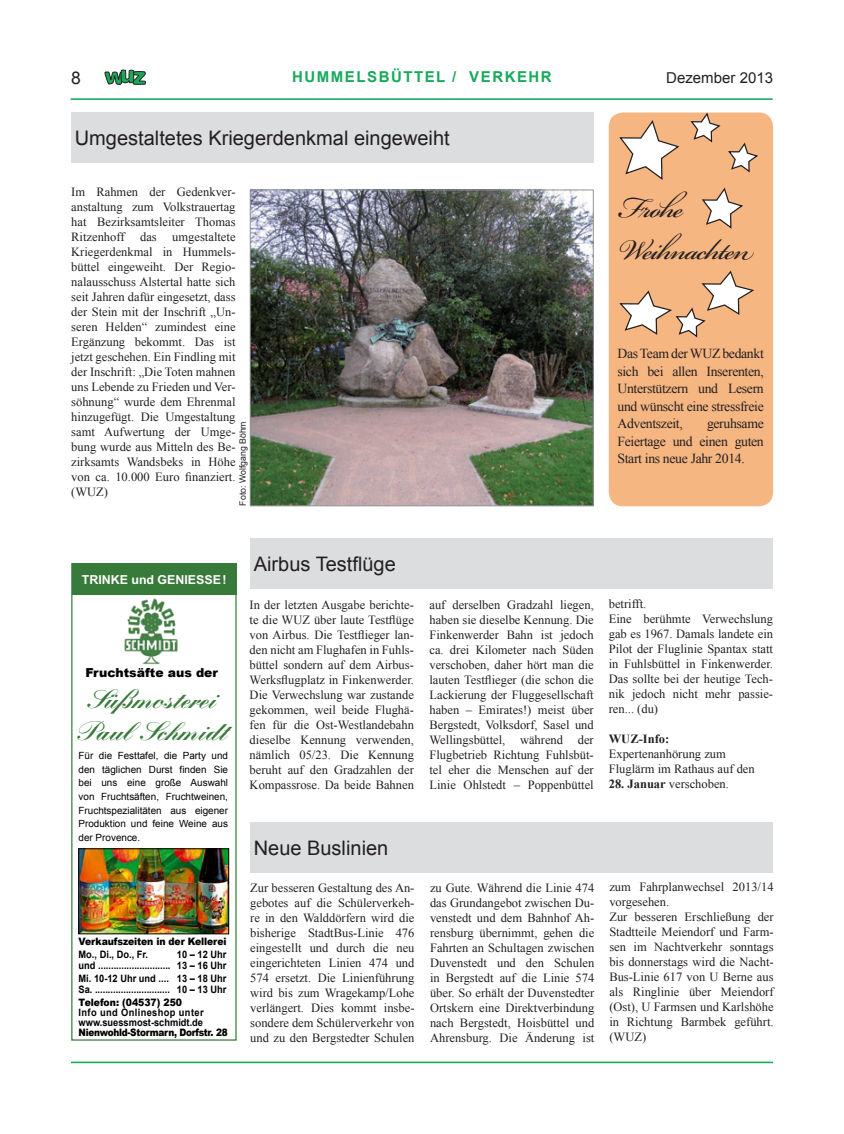
<style>
.page{position:relative;width:844px;height:1134px;background:#fff}
.page>*{position:absolute;margin:0;border:0;box-sizing:border-box;transform-origin:0 0}
.t1{font:45px/42.5px "Bickham Script Pro";letter-spacing:-.025em;color:#231f20}
.t2{font:900 26px/31.2px "Kuenstler Script";color:#387a3a;text-align:center}
.t3{font:20px "Arial";color:#231f20}
.t4{font:17.5px "Arial";color:#231f20}
.t5{font:700 15px "Arial";letter-spacing:.1em;color:#18a959}
.t6{font:15px "Arial";color:#231f20}
.t7{font:13.75px/17.5px "Times New Roman";letter-spacing:-.025em;color:#231f20;text-align:justify}
.t8{font:12.5px/15px "Times New Roman";color:#231f20;text-align:justify}
.t9{font:700 12.5px "Times New Roman";color:#231f20}
.t10{font:700 12.38px "Arial";color:#fff}
.t11{font:900 12.38px "Arial";color:#000}
.t12{font:700 10.25px/11.1px "Arial";color:#000;text-align:right;scale:.91 1}
.t13{font:700 10.25px/9.9px "Arial";letter-spacing:.04em;color:#000;scale:.91 1}
.t14{font:900 10.25px "Arial";letter-spacing:-.01em;color:#000;scale:.91 1}
.t15{font:900 10.25px "Arial";letter-spacing:-.03em;color:#000;scale:.87 1}
.t16{font:9.88px/13.6px "Arial";color:#000;text-align:justify}
.t17{font:8.75px "Arial";color:#231f20}
.s1{font-weight:700}
</style>
<div class="page">
<hr style="left:71px;top:1062px;width:701px;height:1px;background:#18a959">
<hr style="left:71px;top:98px;width:701px;height:2px;background:#18a959">
<svg style="left:105px;top:70px;width:41px;height:15px"></svg>
<div style="left:250px;top:539px;width:522px;height:50px;background:#dcdddf"></div>
<img style="left:252px;top:191px;width:339px;height:313px">
<div style="left:250px;top:189px;width:343px;height:317px;border:1px solid #939598"></div>
<div style="left:71px;top:563px;width:165px;height:478px;border:1px solid #387a3a"></div>
<div style="left:72px;top:564px;width:164px;height:31px;background:#387a3a"></div>
<img style="left:80px;top:851px;width:147px;height:81px">
<div style="left:78px;top:849px;width:151px;height:85px;border:1px solid #000"></div>
<img style="left:124px;top:598px;width:54px;height:67px">
<div style="left:71px;top:112px;width:522px;height:51px;background:#dcdddf"></div>
<div style="left:608px;top:113px;width:164px;height:393px;background:#f6b682;border-radius:14px"></div>
<svg style="left:619px;top:120px;width:61px;height:60px"></svg>
<svg style="left:702px;top:187px;width:41px;height:42px"></svg>
<svg style="left:619px;top:270px;width:136px;height:68px"></svg>
<svg style="left:689px;top:112px;width:70px;height:61px"></svg>
<div style="left:250px;top:822px;width:522px;height:50px;background:#dcdddf"></div>
<h3 class="t4" style="left:71px;top:66px;width:11px">8</h3>
<p class="t5" style="left:292px;top:67px;width:261px">HUMMELSBÜTTEL / VERKEHR</p>
<p class="t6" style="left:666px;top:68px;width:108px">Dezember 2013</p>
<h3 class="t3" style="left:75px;top:125px;width:376px">Umgestaltetes Kriegerdenkmal eingeweiht</h3>
<p class="t8" style="left:71px;top:184px;width:166px">Im Rahmen der Gedenkver&shy;anstaltung zum Volkstrauertag hat Bezirksamtsleiter Thomas Ritzenhoff das umgestaltete Kriegerdenkmal in Hummels&shy;büttel eingeweiht. Der Regio&shy;nalausschuss Alstertal hatte sich seit Jahren dafür eingesetzt, dass der Stein mit der Inschrift „Un&shy;seren Helden“ zumindest eine Ergänzung bekommt. Das ist jetzt geschehen. Ein Findling mit der Inschrift: „Die Toten mahnen uns Lebende zu Frieden und Ver&shy;söhnung“ wurde dem Ehrenmal hinzugefügt. Die Umgestaltung samt Aufwertung der Umge&shy;bung wurde aus Mitteln des Be&shy;zirksamts Wandsbeks in Höhe von ca. 10.000 Euro finanziert. (WUZ)</p>
<p class="t17" style="left:237px;top:506px;width:86px;rotate:-90deg">Foto: Wolfgang Böhm</p>
<h1 class="t1" style="left:617px;top:180px;width:138px">Frohe<br>Weihnachten</h1>
<p class="t7" style="left:617px;top:345px;width:148px">Das Team der WUZ bedankt sich bei allen Inserenten, Unterstützern und Lesern und wünscht eine stressfreie Adventszeit,</p>
<p class="t7" style="left:617px;top:415px;width:148px;text-indent:89px">geruhsame Feiertage und einen guten Start ins neue Jahr 2014.</p>
<p class="t10" style="left:82px;top:573px;width:146px">TRINKE und GENIESSE!</p>
<p class="t11" style="left:85px;top:664px;width:134px">Fruchtsäfte aus der</p>
<h2 class="t2" style="left:76px;top:683px;width:153px">Süßmosterei<br>Paul Schmidt</h2>
<p class="t16" style="left:78px;top:749px;width:151px">Für die Festtafel, die Party und den täglichen Durst finden Sie bei uns eine große Auswahl von Fruchtsäften, Fruchtweinen, Fruchtspezialitäten aus eigener Produktion und feine Weine aus der Provence.</p>
<h3 class="t3" style="left:254px;top:551px;width:143px">Airbus Testflüge</h3>
<p class="t8" style="left:249px;top:597px;width:166px">In der letzten Ausgabe berichte&shy;te die WUZ über laute Testflüge von Airbus. Die Testflieger lan&shy;den nicht am Flughafen in Fuhls&shy;büttel sondern auf dem Airbus-Werksflugplatz in Finkenwerder.<br>Die Verwechslung war zustande gekommen, weil beide Flughä&shy;fen für die Ost-Westlandebahn dieselbe Kennung verwenden, nämlich 05/23. Die Kennung beruht auf den Gradzahlen der Kompassrose. Da beide Bahnen</p>
<p class="t8" style="left:429px;top:597px;width:166px">auf derselben Gradzahl liegen, haben sie dieselbe Kennung. Die Finkenwerder Bahn ist jedoch ca. drei Kilometer nach Süden verschoben, daher hört man die lauten Testflieger (die schon die Lackierung der Fluggesellschaft haben – Emirates!) meist über Bergstedt, Volksdorf, Sasel und Wellingsbüttel, während der Flugbetrieb Richtung Fuhlsbüt&shy;tel eher die Menschen auf der Linie Ohlstedt – Poppenbüttel</p>
<p class="t8" style="left:608px;top:596px;width:166px;text-align:left">betrifft.<br>Eine berühmte Verwechslung gab es 1967. Damals landete ein<br>Pilot der Fluglinie Spantax statt in Fuhlsbüttel in Finkenwerder.<br>Das sollte bei der heutige Tech&shy;nik jedoch nicht mehr passie&shy;ren... (du)</p>
<p class="t9" style="left:608px;top:730px;width:62px">WUZ-Info:</p>
<p class="t8" style="left:608px;top:746px;width:147px">Expertenanhörung zum<br>Fluglärm im Rathaus auf den</p>
<p class="t8" style="left:608px;top:776px;width:122px"><span class="s1">28. Januar</span> verschoben.</p>
<h3 class="t3" style="left:254px;top:834px;width:136px">Neue Buslinien</h3>
<p class="t14" style="left:78px;top:934px;width:164px">Verkaufszeiten in der Kellerei</p>
<p class="t12" style="left:78px;top:949px;width:78px">Mo., Di., Do., Fr.</p>
<p class="t12" style="left:78px;top:949px;width:164px">10 – 12 Uhr<br>und ............................ 13 – 16 Uhr</p>
<p class="t12" style="left:78px;top:973px;width:164px;text-align:left">Mi. 10-12 Uhr und .... 13 – 18 Uhr<br>Sa. ............................. 10 – 13 Uhr</p>
<p class="t14" style="left:78px;top:995px;width:115px">Telefon: (04537) 250</p>
<p class="t13" style="left:78px;top:1008px;width:139px">Info und Onlineshop unter www.suessmost-schmidt.de</p>
<p class="t15" style="left:78px;top:1025px;width:173px">Nienwohld-Stormarn, Dorfstr. 28</p>
<p class="t8" style="left:250px;top:880px;width:166px">Zur besseren Gestaltung des An&shy;gebotes auf die Schülerverkeh&shy;re in den Walddörfern wird die bisherige StadtBus-Linie 476 eingestellt und durch die neu eingerichteten Linien 474 und 574 ersetzt. Die Linienführung wird bis zum Wragekamp/Lohe verlängert. Dies kommt insbe&shy;sondere dem Schülerverkehr von und zu den Bergstedter Schulen</p>
<p class="t8" style="left:609px;top:879px;width:166px;text-align:left">zum Fahrplanwechsel 2013/14 vorgesehen.<br>Zur besseren Erschließung der<br>Stadtteile Meiendorf und Farm&shy;sen im Nachtverkehr sonntags bis donnerstags wird die Nacht-<br>Bus-Linie 617 von U Berne aus als Ringlinie über Meiendorf (Ost), U Farmsen und Karlshöhe in Richtung Barmbek geführt. (WUZ)</p>
<p class="t8" style="left:430px;top:880px;width:166px">zu Gute. Während die Linie 474 das Grundangebot zwischen Du&shy;venstedt und dem Bahnhof Ah&shy;rensburg übernimmt, gehen die Fahrten an Schultagen zwischen Duvenstedt und den Schulen in Bergstedt auf die Linie 574 über. So erhält der Duvenstedter Ortskern eine Direktverbindung nach Bergstedt, Hoisbüttel und Ahrensburg. Die Änderung ist</p>
</div>
